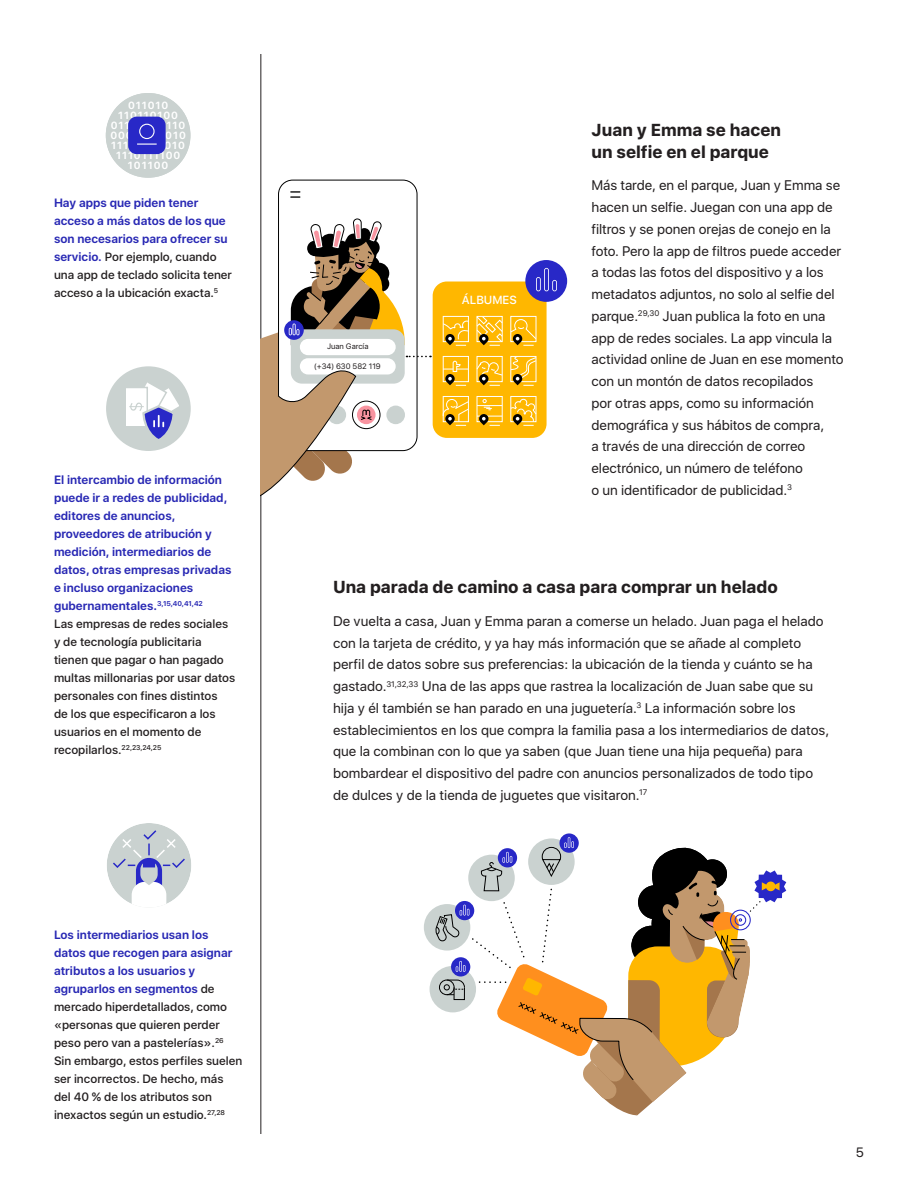
<style>
.page{position:relative;width:918px;height:1188px;background:#fff}
.page>*{position:absolute;margin:0;border:0;box-sizing:border-box;transform-origin:0 0}
.P4_5b_Subhead{font:700 17.25px/21.8px "SF Hello";color:#231f20}
.P4_5_7c_Body_Copy_9{font:13.8px/21.8px "SF Hello";color:#231f20}
.P4_5b_Subhead-2{font:13.8px/21.8px "SF Hello";letter-spacing:-.005em;color:#231f20}
.t1{font:13.5px "SF Hello";color:#231f20}
.P4_5_7a_Side_column{font:500 12px/18px "SF Hello";color:#231f20}
.P4_5_7a_Side_column-2{font:600 12px/18px "SF Hello";color:#2828b4}
.t2{font:500 11.7px "SF Hello";color:#fff}
.t3{font:600 10.35px/10.1px "SF Hello";letter-spacing:.09em;color:#fff;text-align:center}
.t4{font:7.8px "SF Hello";color:#231f20}
.s1{font-weight:500;color:#231f20}
.s2{font-weight:600;color:#2828b4}
</style>
<div class="page">
<hr style="left:261px;top:54px;width:1px;height:1080px;background:#231f20">
<div style="left:106px;top:93px;width:84px;height:85px;background:#cad2d0;border-radius:50%"></div>
<div style="left:128px;top:117px;width:38px;height:37px;background:#2828c7;border-radius:8px"></div>
<svg style="left:137px;top:144px;width:20px;height:1px"></svg>
<div style="left:139px;top:124px;width:16px;height:15px;border:1px solid #fff;border-radius:50%"></div>
<div style="left:106px;top:366px;width:85px;height:85px;background:#cad2d0;border-radius:50%"></div>
<svg style="left:126px;top:381px;width:56px;height:62px"></svg>
<div style="left:107px;top:823px;width:84px;height:85px;background:#cad2d0;border-radius:50%"></div>
<svg style="left:111px;top:829px;width:76px;height:79px"></svg>
<svg style="left:291px;top:191px;width:9px;height:7px"></svg>
<div style="left:433px;top:282px;width:114px;height:156px;background:#ffb700;border-radius:14px"></div>
<div style="left:510px;top:316px;width:26px;height:26px;border:1px solid #fff"></div>
<div style="left:443px;top:316px;width:26px;height:26px;border:1px solid #fff"></div>
<div style="left:477px;top:356px;width:26px;height:26px;border:1px solid #fff"></div>
<div style="left:443px;top:356px;width:26px;height:26px;border:1px solid #fff"></div>
<div style="left:510px;top:396px;width:26px;height:26px;border:1px solid #fff"></div>
<div style="left:477px;top:396px;width:26px;height:26px;border:1px solid #fff"></div>
<div style="left:443px;top:396px;width:26px;height:26px;border:1px solid #fff"></div>
<svg style="left:510px;top:319px;width:27px;height:27px"></svg>
<svg style="left:476px;top:315px;width:27px;height:31px"></svg>
<svg style="left:442px;top:320px;width:27px;height:26px"></svg>
<svg style="left:510px;top:356px;width:27px;height:30px"></svg>
<svg style="left:476px;top:361px;width:27px;height:25px"></svg>
<svg style="left:443px;top:360px;width:25px;height:26px"></svg>
<svg style="left:510px;top:399px;width:27px;height:27px"></svg>
<svg style="left:477px;top:399px;width:25px;height:27px"></svg>
<svg style="left:442px;top:399px;width:27px;height:27px"></svg>
<div style="left:525px;top:260px;width:42px;height:42px;background:#2828c7;border-radius:50%"></div>
<svg style="left:536px;top:268px;width:21px;height:23px"></svg>
<svg style="left:261px;top:218px;width:170px;height:280px"></svg>
<div style="left:424px;top:904px;width:46px;height:47px;background:#cad2d0;border-radius:50%"></div>
<div style="left:430px;top:966px;width:46px;height:46px;background:#cad2d0;border-radius:50%"></div>
<svg style="left:559px;top:833px;width:20px;height:20px"></svg>
<svg style="left:435px;top:837px;width:351px;height:279px"></svg>
<p class="t3" style="left:110px;top:100px;width:77px">011010<br>110110100<br>011111111110<br>00011101010<br>11100110010<br>1110111100<br>101100</p>
<p class="P4_5_7a_Side_column-2" style="left:54px;top:194px;width:180px">Hay apps que piden tener acceso a más datos de los que son necesarios para ofrecer su servicio. <span class="s1">Por ejemplo, cuando una app de teclado solicita tener acceso a la ubicación exacta.</span><sup>5</sup></p>
<p class="P4_5_7a_Side_column" style="left:54px;top:470px;width:183px"><span class="s2">El intercambio de información puede ir a redes de publicidad, editores de anuncios, proveedores de atribución y medición, intermediarios de datos, otras empresas privadas e incluso organizaciones gubernamentales.</span><sup>3,15,40,41,42<br></sup>Las empresas de redes sociales y de tecnología publicitaria tienen que pagar o han pagado multas millonarias por usar datos personales con fines distintos<br>de los que especificaron a los usuarios en el momento de recopilarlos.<sup>22,23,24,25</sup></p>
<p class="P4_5_7a_Side_column" style="left:54px;top:925px;width:190px"><span class="s2">Los intermediarios usan los datos que recogen para asignar atributos a los usuarios y agruparlos en segmentos</span> de mercado hiperdetallados, como «personas que quieren perder peso pero van a pastelerías».<sup>26<br></sup>Sin embargo, estos perfiles suelen ser incorrectos. De hecho, más del 40 % de los atributos son inexactos según un estudio.<sup>27,28</sup></p>
<p class="t4" style="left:327px;top:341px;width:43px">Juan García</p>
<p class="t4" style="left:314px;top:361px;width:68px">(+34) 630 582 119</p>
<p class="t2" style="left:462px;top:291px;width:56px">ÁLBUMES</p>
<p class="P4_5b_Subhead" style="left:592px;top:118px;width:191px">Juan y Emma se hacen un selfie en el parque</p>
<p class="P4_5b_Subhead-2" style="left:592px;top:174px;width:254px">Más tarde, en el parque, Juan y Emma se hacen un selfie. Juegan con una app de filtros y se ponen orejas de conejo en la foto. Pero la app de filtros puede acceder a todas las fotos del dispositivo y a los metadatos adjuntos, no solo al selfie del parque.<sup>29,30</sup> Juan publica la foto en una app de redes sociales. La app vincula la actividad online de Juan en ese momento con un montón de datos recopilados<br>por otras apps, como su información demográfica y sus hábitos de compra,<br>a través de una dirección de correo electrónico, un número de teléfono<br>o un identificador de publicidad.<sup>3</sup></p>
<p class="P4_5b_Subhead" style="left:333px;top:575px;width:446px">Una parada de camino a casa para comprar un helado</p>
<p class="P4_5_7c_Body_Copy_9" style="left:333px;top:609px;width:498px">De vuelta a casa, Juan y Emma paran a comerse un helado. Juan paga el helado con la tarjeta de crédito, y ya hay más información que se añade al completo perfil de datos sobre sus preferencias: la ubicación de la tienda y cuánto se ha gastado.<sup>31,32,33</sup> Una de las apps que rastrea la localización de Juan sabe que su hija y él también se han parado en una juguetería.<sup>3</sup> La información sobre los establecimientos en los que compra la familia pasa a los intermediarios de datos, que la combinan con lo que ya saben (que Juan tiene una hija pequeña) para bombardear el dispositivo del padre con anuncios personalizados de todo tipo de dulces y de la tienda de juguetes que visitaron.<sup>17</sup></p>
<p class="t1" style="left:856px;top:1142px;width:10px">5</p>
</div>
